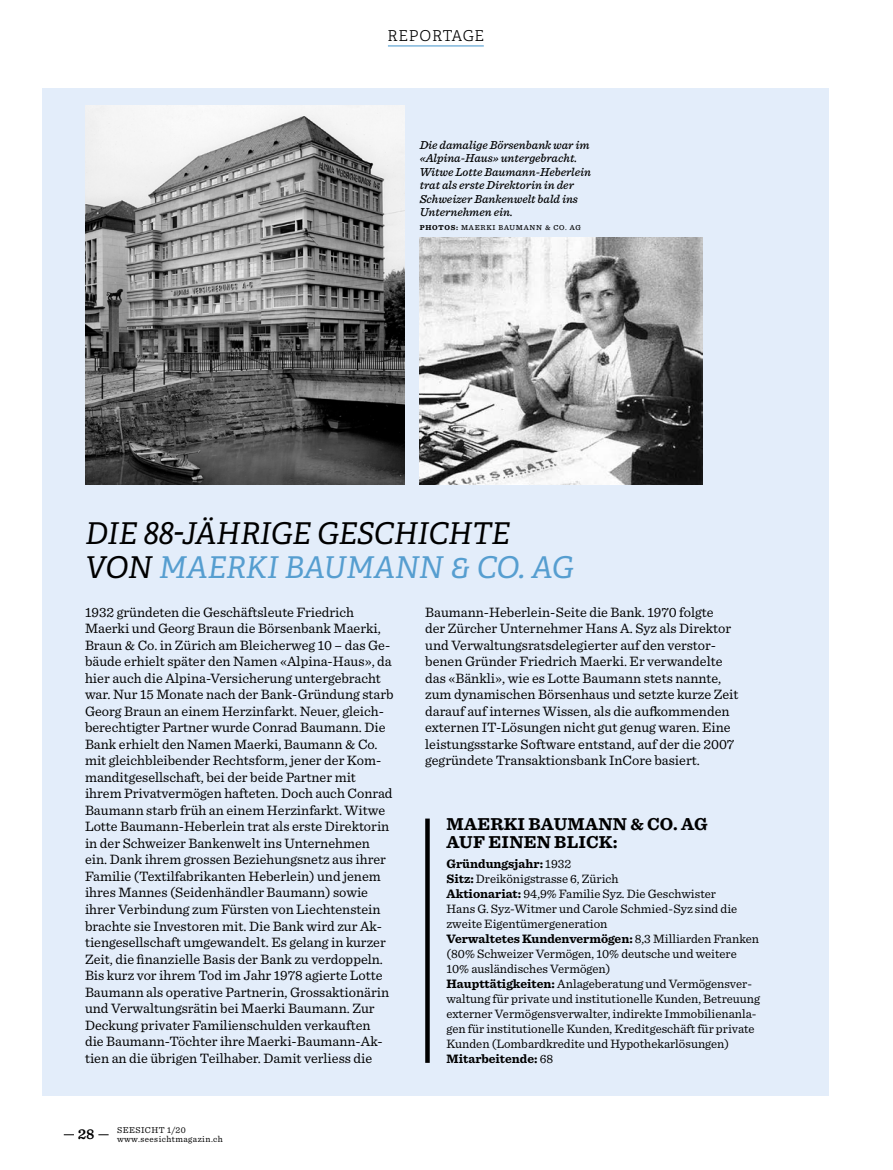
<style>
.page{position:relative;width:893px;height:1170px;background:#fff}
.page>*{position:absolute;margin:0;border:0;box-sizing:border-box;transform-origin:0 0}
.Zwischentitel_Adelle{font:italic 30px/34.5px "Adelle PE";color:#000}
.Titel_Sentinel_12_10{font:700 18px/18px "Sentinel";letter-spacing:.01em;color:#000}
.Rubriktitel{font:15px "Adelle PE Lt";color:#000}
.t1{font:600 15px "Sentinel";color:#000}
.Grundtext_normal_9_1{font:14.25px/16.5px "Sentinel";color:#000}
.Grundtext_Sentinel_8{font:12.75px/15px "Sentinel";color:#000}
.Grundtext_Sentinel_8-2{font:700 12.75px "Sentinel";color:#000}
.Bildlegende{font:italic 500 12px/13.5px "Sentinel";color:#000}
.t2{font:9px/9px "Sentinel";letter-spacing:.05em;color:#000}
.Bildlegende-2{font:500 7.5px "Sentinel";letter-spacing:.1em;color:#000}
.s1{font-weight:700}
.s2{color:#569ed0}
.s3{font-weight:400}
</style>
<div class="page">
<div style="left:43px;top:88px;width:786px;height:1007px;background:#e3edfa"></div>
<img style="left:85px;top:105px;width:319px;height:379px">
<img style="left:420px;top:237px;width:282px;height:247px">
<div style="left:425px;top:818px;width:5px;height:244px;background:#000"></div>
<hr style="left:388px;top:45px;width:96px;height:1px;background:#569ed0">
<p class="Rubriktitel" style="left:388px;top:25px;width:23px">REPORTAGE</p>
<p class="Bildlegende" style="left:420px;top:137px;width:173px">Die damalige Börsenbank war im «Alpina-Haus» untergebracht.<br>Witwe Lotte Baumann-Heberlein trat als erste Direktorin in der<br>Schweizer Bankenwelt bald ins<br>Unternehmen ein.</p>
<p class="Bildlegende-2" style="left:420px;top:221px;width:163px"><span class="s1">PHOTOS:</span> MAERKI BAUMANN &amp; CO. AG</p>
<p class="Zwischentitel_Adelle" style="left:85px;top:514px;width:490px">DIE 88-JÄHRIGE GESCHICHTE<br>VON <span class="s2">MAERKI BAUMANN &amp; CO. AG</span></p>
<p class="Grundtext_normal_9_1" style="left:425px;top:603px;width:315px">Baumann-Heberlein-Seite die Bank. 1970 folgte<br>der Zürcher Unternehmer Hans A. Syz als Direktor und Verwaltungsratsdelegierter auf den verstor&shy;benen Gründer Friedrich Maerki. Er verwandelte das «Bänkli», wie es Lotte Baumann stets nannte, zum dynamischen Börsenhaus und setzte kurze Zeit darauf auf internes Wissen, als die aufkommenden externen IT-Lösungen nicht gut genug waren. Eine leistungsstarke Software entstand, auf der die 2007 gegründete Transaktionsbank InCore basiert.</p>
<p class="Grundtext_normal_9_1" style="left:85px;top:603px;width:310px">1932 gründeten die Geschäftsleute Friedrich Maerki und Georg Braun die Börsenbank Maerki, Braun &amp; Co. in Zürich am Bleicherweg 10 – das Ge&shy;bäude erhielt später den Namen «Alpina-Haus», da hier auch die Alpina-Versicherung untergebracht war. Nur 15 Monate nach der Bank-Gründung starb Georg Braun an einem Herzinfarkt. Neuer, gleich&shy;berechtigter Partner wurde Conrad Baumann. Die Bank erhielt den Namen Maerki, Baumann &amp; Co. mit gleichbleibender Rechtsform, jener der Kom&shy;manditgesellschaft, bei der beide Partner mit ihrem Privatvermögen hafteten. Doch auch Conrad Baumann starb früh an einem Herzinfarkt. Witwe Lotte Baumann-Heberlein trat als erste Direktorin in der Schweizer Bankenwelt ins Unternehmen ein. Dank ihrem grossen Beziehungsnetz aus ihrer Familie (Textilfabrikanten Heberlein) und jenem ihres Mannes (Seidenhändler Baumann) sowie ihrer Verbindung zum Fürsten von Liechtenstein brachte sie Investoren mit. Die Bank wird zur Ak&shy;tiengesellschaft umgewandelt. Es gelang in kurzer Zeit, die finanzielle Basis der Bank zu verdoppeln.<br>Bis kurz vor ihrem Tod im Jahr 1978 agierte Lotte Baumann als operative Partnerin, Grossaktionärin und Verwaltungsrätin bei Maerki Baumann. Zur Deckung privater Familienschulden verkauften<br>die Baumann-Töchter ihre Maerki-Baumann-Ak&shy;tien an die übrigen Teilhaber. Damit verliess die</p>
<p class="Titel_Sentinel_12_10" style="left:446px;top:814px;width:263px">MAERKI BAUMANN &amp; CO. AG<br>AUF EINEN BLICK:</p>
<p class="Grundtext_Sentinel_8-2" style="left:446px;top:853px;width:126px">Gründungsjahr: <span class="s3">1932</span></p>
<p class="Grundtext_Sentinel_8" style="left:446px;top:870px;width:174px"><span class="s1">Sitz:</span> Dreikönigstrasse 6, Zürich</p>
<p class="Grundtext_Sentinel_8" style="left:446px;top:885px;width:292px"><span class="s1">Aktionariat:</span> 94,9% Familie Syz. Die Geschwister<br>Hans G. Syz-Witmer und Carole Schmied-Syz sind die zweite Eigentümergeneration</p>
<p class="Grundtext_Sentinel_8" style="left:446px;top:930px;width:314px"><span class="s1">Verwaltetes Kundenvermögen:</span> 8,3 Milliarden Franken (80% Schweizer Vermögen, 10% deutsche und weitere<br>10% ausländisches Vermögen)</p>
<p class="Grundtext_Sentinel_8" style="left:446px;top:975px;width:315px"><span class="s1">Haupttätigkeiten:</span> Anlageberatung und Vermögensver&shy;waltung für private und institutionelle Kunden, Betreuung externer Vermögensverwalter, indirekte Immobilienanla&shy;gen für institutionelle Kunden, Kreditgeschäft für private Kunden (Lombardkredite und Hypothekarlösungen)</p>
<p class="Grundtext_Sentinel_8-2" style="left:446px;top:1048px;width:108px">Mitarbeitende: <span class="s3">68</span></p>
<p class="t1" style="left:78px;top:1121px;width:18px">28</p>
<p class="t2" style="left:117px;top:1124px;width:107px">SEESICHT 1/20 www.seesichtmagazin.ch</p>
</div>
